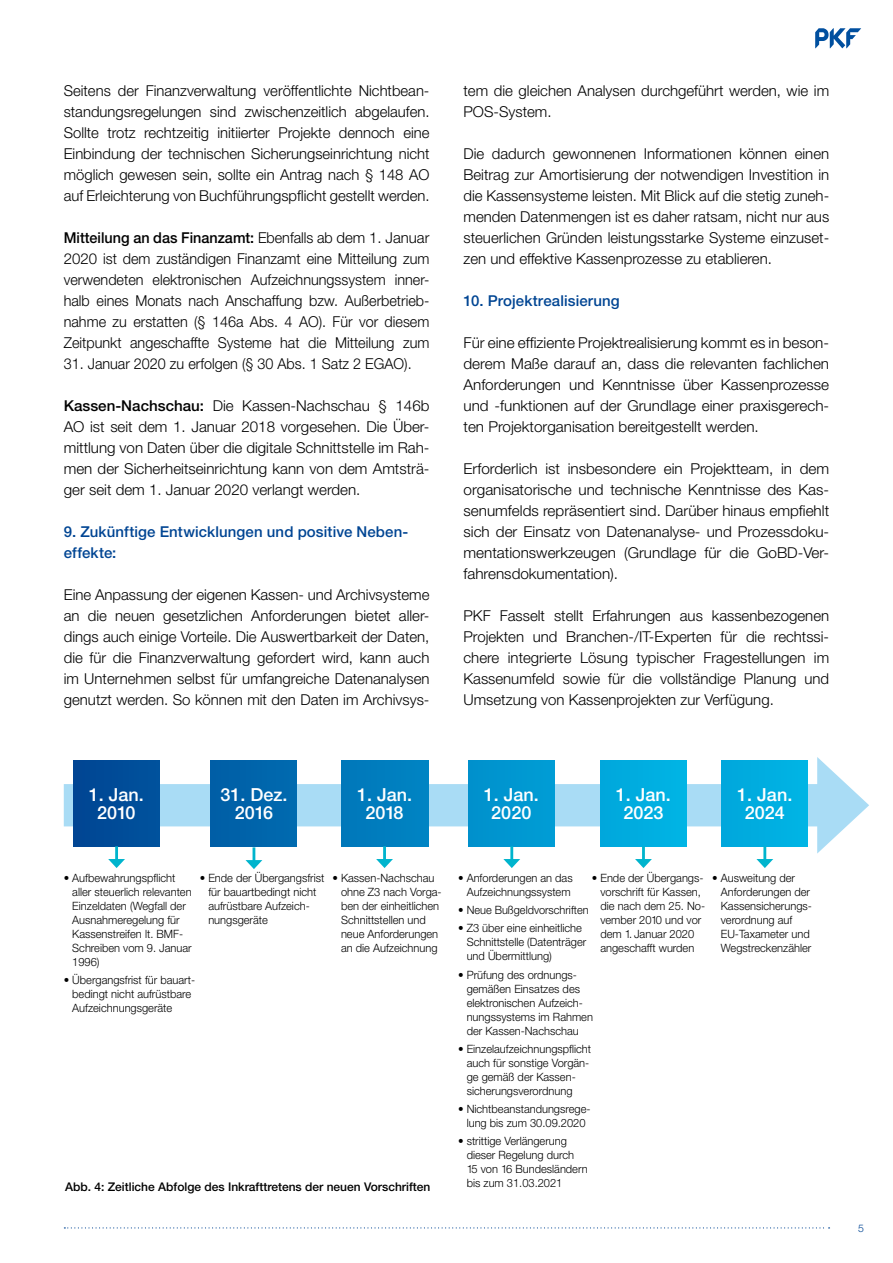
<style>
.page{position:relative;width:893px;height:1263px;background:#fff}
.page>*{position:absolute;margin:0;border:0;box-sizing:border-box;transform-origin:0 0}
.t1{font:500 18px/18.3px "Helvetica Neue LT";color:#fff;text-align:center}
.t2{font:300 15px/21px "Helvetica Neue LT";color:#000;text-align:justify}
.t3{font:300 15px/21px "Helvetica Neue LT";color:#000;text-align:justify;scale:.96 1}
.t4{font:500 15px/21px "Helvetica Neue LT";letter-spacing:.005em;color:#014593}
.t5{font:500 12px "Helvetica Neue LT";color:#000}
.t6{font:300 11.4px/14px "Helvetica Neue LT";color:#000}
.t7{font:300 11.4px "Helvetica Neue LT";color:#000;scale:.96 1}
.t8{font:300 10.5px "Helvetica Neue LT";color:#014593}
.s1{font-weight:500}
</style>
<div class="page">
<svg style="left:64px;top:1227px;width:766px;height:1px"></svg>
<svg style="left:815px;top:28px;width:46px;height:20px"></svg>
<div style="left:64px;top:784px;width:770px;height:42px;background:#a9dcf5"></div>
<svg style="left:817px;top:757px;width:52px;height:96px"></svg>
<div style="left:210px;top:760px;width:87px;height:86px;background:#0064aa"></div>
<div style="left:74px;top:760px;width:86px;height:86px;background:#004b98"></div>
<div style="left:342px;top:760px;width:86px;height:86px;background:#007dbe"></div>
<div style="left:469px;top:760px;width:86px;height:86px;background:#0097d1"></div>
<div style="left:600px;top:760px;width:86px;height:86px;background:#00ade0"></div>
<div style="left:722px;top:760px;width:86px;height:86px;background:#00ade0"></div>
<hr style="left:642px;top:846px;width:3px;height:15px;background:#00b4cd">
<svg style="left:635px;top:859px;width:17px;height:9px"></svg>
<hr style="left:763px;top:846px;width:3px;height:15px;background:#00b4cd">
<svg style="left:756px;top:859px;width:17px;height:9px"></svg>
<hr style="left:510px;top:846px;width:3px;height:15px;background:#00b4cd">
<svg style="left:503px;top:859px;width:17px;height:9px"></svg>
<hr style="left:383px;top:846px;width:3px;height:15px;background:#00b4cd">
<svg style="left:376px;top:859px;width:17px;height:9px"></svg>
<svg style="left:246px;top:847px;width:16px;height:22px"></svg>
<hr style="left:115px;top:846px;width:3px;height:15px;background:#00b4cd">
<svg style="left:108px;top:859px;width:17px;height:9px"></svg>
<p class="t2" style="left:64px;top:80px;width:367px">Seitens der Finanzverwaltung veröffentlichte Nichtbean&shy;standungsregelungen sind zwischenzeitlich abgelaufen.<br>Sollte trotz rechtzeitig initiierter Projekte dennoch eine Einbindung der technischen Sicherungseinrichtung nicht möglich gewesen sein, sollte ein Antrag nach § 148 AO auf Erleichterung von Buchführungspflicht gestellt werden.</p>
<p class="t3" style="left:64px;top:227px;width:382px"><span class="s1">Mitteilung an das Finanzamt:</span> Ebenfalls ab dem 1. Januar 2020 ist dem zuständigen Finanzamt eine Mitteilung zum verwendeten elektronischen Aufzeichnungssystem inner&shy;halb eines Monats nach Anschaffung bzw. Außerbetrieb&shy;nahme zu erstatten (§ 146a Abs. 4 AO). Für vor diesem Zeitpunkt angeschaffte Systeme hat die Mitteilung zum</p>
<p class="t3" style="left:64px;top:353px;width:364px">31. Januar 2020 zu erfolgen (§ 30 Abs. 1 Satz 2 EGAO).</p>
<p class="t2" style="left:64px;top:395px;width:367px"><span class="s1">Kassen-Nachschau:</span> Die Kassen-Nachschau § 146b AO ist seit dem 1. Januar 2018 vorgesehen. Die Über&shy;mittlung von Daten über die digitale Schnittstelle im Rah&shy;men der Sicherheitseinrichtung kann von dem Amtsträ&shy;ger seit dem 1. Januar 2020 verlangt werden.</p>
<p class="t4" style="left:64px;top:521px;width:345px">9. Zukünftige Entwicklungen und positive Neben&shy;effekte:</p>
<p class="t2" style="left:64px;top:584px;width:367px">Eine Anpassung der eigenen Kassen- und Archivsysteme an die neuen gesetzlichen Anforderungen bietet aller&shy;dings auch einige Vorteile. Die Auswertbarkeit der Daten, die für die Finanzverwaltung gefordert wird, kann auch im Unternehmen selbst für umfangreiche Datenanalysen genutzt werden. So können mit den Daten im Archivsys-</p>
<p class="t2" style="left:463px;top:80px;width:367px">tem die gleichen Analysen durchgeführt werden, wie im<br>POS-System.</p>
<p class="t2" style="left:463px;top:143px;width:367px">Die dadurch gewonnenen Informationen können einen Beitrag zur Amortisierung der notwendigen Investition in die Kassensysteme leisten. Mit Blick auf die stetig zuneh&shy;menden Datenmengen ist es daher ratsam, nicht nur aus steuerlichen Gründen leistungsstarke Systeme einzuset&shy;zen und effektive Kassenprozesse zu etablieren.</p>
<p class="t4" style="left:463px;top:290px;width:158px">10. Projektrealisierung</p>
<p class="t2" style="left:463px;top:332px;width:367px">Für eine effiziente Projektrealisierung kommt es in beson&shy;derem Maße darauf an, dass die relevanten fachlichen Anforderungen und Kenntnisse über Kassenprozesse und -funktionen auf der Grundlage einer praxisgerech&shy;ten Projektorganisation bereitgestellt werden.</p>
<p class="t2" style="left:463px;top:458px;width:367px">Erforderlich ist insbesondere ein Projektteam, in dem organisatorische und technische Kenntnisse des Kas&shy;senumfelds repräsentiert sind. Darüber hinaus empfiehlt sich der Einsatz von Datenanalyse- und Prozessdoku&shy;mentationswerkzeugen (Grundlage für die GoBD-Ver&shy;fahrensdokumentation).</p>
<p class="t2" style="left:463px;top:605px;width:367px">PKF Fasselt stellt Erfahrungen aus kassenbezogenen Projekten und Branchen-/IT-Experten für die rechtssi&shy;chere integrierte Lösung typischer Fragestellungen im Kassenumfeld sowie für die vollständige Planung und Umsetzung von Kassenprojekten zur Verfügung.</p>
<p class="t1" style="left:220px;top:785px;width:69px">31. Dez.<br>2016</p>
<p class="t1" style="left:89px;top:785px;width:57px">1. Jan.<br>2010</p>
<p class="t1" style="left:357px;top:785px;width:57px">1. Jan.<br>2018</p>
<p class="t1" style="left:484px;top:785px;width:57px">1. Jan.<br>2020</p>
<p class="t1" style="left:616px;top:785px;width:57px">1. Jan.<br>2023</p>
<p class="t1" style="left:737px;top:785px;width:57px">1. Jan.<br>2024</p>
<p class="t6" style="left:600px;top:871px;width:106px;text-indent:-9px">• Ende der Übergangs&shy;vorschrift für Kassen, die nach dem 25. No&shy;vember 2010 und vor dem 1. Januar 2020 angeschafft wurden</p>
<p class="t6" style="left:721px;top:871px;width:93px;text-indent:-9px">• Ausweitung der<br>Anforderungen der<br>Kassensicherungs&shy;verordnung auf<br>EU-Taxameter und<br>Wegstreckenzähler</p>
<p class="t6" style="left:208px;top:871px;width:118px;text-indent:-9px">• Ende der Übergangsfrist für bauartbedingt nicht aufrüstbare Aufzeich&shy;nungsgeräte</p>
<p class="t6" style="left:341px;top:871px;width:102px;text-indent:-9px">• Kassen-Nachschau ohne Z3 nach Vorga&shy;ben der einheitlichen<br>Schnittstellen und neue Anforderungen an die Aufzeichnung</p>
<p class="t6" style="left:458px;top:871px;width:116px;text-align:center">• Anforderungen an das<br>Aufzeichnungssystem</p>
<p class="t6" style="left:72px;top:871px;width:121px;text-indent:-9px">• Aufbewahrungspflicht aller steuerlich relevanten<br>Einzeldaten (Wegfall der<br>Ausnahmeregelung für<br>Kassenstreifen lt. BMF-<br>Schreiben vom 9. Januar<br>1996)</p>
<p class="t6" style="left:72px;top:973px;width:124px;text-indent:-9px">• Übergangsfrist für bauart&shy;bedingt nicht aufrüstbare<br>Aufzeichnungsgeräte</p>
<p class="t7" style="left:458px;top:903px;width:137px">• Neue Bußgeldvorschriften</p>
<p class="t6" style="left:467px;top:921px;width:121px;text-indent:-9px">• Z3 über eine einheitliche<br>Schnittstelle (Datenträger und Übermittlung)</p>
<p class="t6" style="left:467px;top:967px;width:128px;text-indent:-9px">• Prüfung des ordnungs&shy;gemäßen Einsatzes des elektronischen Aufzeich&shy;nungssystems im Rahmen der Kassen-Nachschau</p>
<p class="t6" style="left:467px;top:1041px;width:126px;text-indent:-9px">• Einzelaufzeichnungspflicht auch für sonstige Vorgän&shy;ge gemäß der Kassen&shy;sicherungsverordnung</p>
<p class="t6" style="left:458px;top:1102px;width:134px;text-align:center">• Nichtbeanstandungsrege&shy;lung bis zum 30.09.2020</p>
<p class="t6" style="left:467px;top:1134px;width:123px;text-indent:-9px">• strittige Verlängerung dieser Regelung durch<br>15 von 16 Bundesländern bis zum 31.03.2021</p>
<p class="t5" style="left:65px;top:1179px;width:367px">Abb. 4: Zeitliche Abfolge des Inkrafttretens der neuen Vorschriften</p>
<p class="t8" style="left:858px;top:1222px;width:7px">5</p>
</div>
